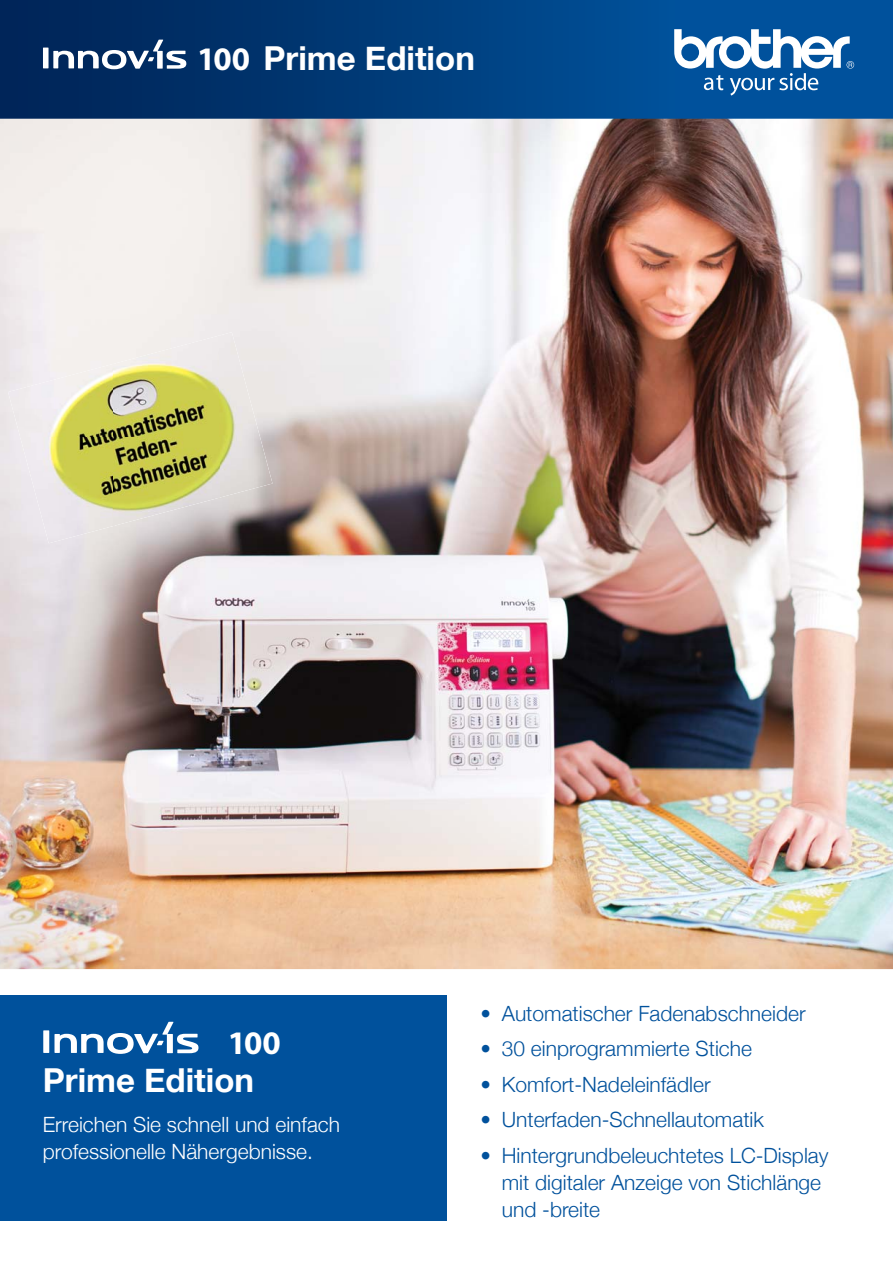
<style>
.page{position:relative;width:893px;height:1263px;background:#fff}
.page>*{position:absolute;margin:0;border:0;box-sizing:border-box;transform-origin:0 0}
.t1{font:700 33px "Helvetica Neue";color:#fff}
.t2{font:700 33px "Myriad Pro";color:#fff}
.t3{font:300 21px/27px "Helvetica Neue";color:#00519c}
.t4{font:300 21px/27px "Helvetica Neue";color:#fff}
.s1{font-family:"Myriad Pro"}
</style>
<div class="page">
<div style="left:0;top:0;width:893px;height:119px;background:#00519c"></div>
<div style="left:0;top:0;width:674px;height:119px;background:linear-gradient(to right,#002253,#005098)"></div>
<svg style="left:674px;top:29px;width:180px;height:66px"></svg>
<img style="left:0;top:119px;width:893px;height:850px">
<div style="left:43px;top:48px;width:6px;height:20px;background:#fff"></div>
<svg style="left:53px;top:40px;width:133px;height:29px;background:#526e92"></svg>
<div style="left:0;top:995px;width:446px;height:225px;background:#00519c"></div>
<div style="left:43px;top:1030px;width:6px;height:23px;background:#fff"></div>
<svg style="left:54px;top:1022px;width:144px;height:32px"></svg>
<img style="left:8px;top:363px;width:106px;height:75px">
<img style="left:114px;top:332px;width:106px;height:195px">
<img style="left:219px;top:332px;width:54px;height:167px">
<img style="left:19px;top:438px;width:95px;height:105px">
<h1 class="t1" style="left:197px;top:37px;width:279px"><span class="s1">100</span> Prime Edition</h1>
<h1 class="t2" style="left:228px;top:1031px;width:54px">100</h1>
<h1 class="t1" style="left:43px;top:1059px;width:213px">Prime Edition</h1>
<p class="t4" style="left:43px;top:1111px;width:299px">Erreichen Sie schnell und einfach professionelle Nähergebnisse.</p>
<p class="t3" style="left:480px;top:999px;width:327px">• Automatischer Fadenabschneider</p>
<p class="t3" style="left:480px;top:1035px;width:273px">• 30 einprogrammierte Stiche</p>
<p class="t3" style="left:480px;top:1070px;width:232px">• Komfort-Nadeleinfädler</p>
<p class="t3" style="left:480px;top:1106px;width:285px">• Unterfaden-Schnellautomatik</p>
<p class="t3" style="left:502px;top:1141px;width:328px;text-indent:-21px">• Hintergrundbeleuchtetes LC-Display mit digitaler Anzeige von Stichlänge und -breite</p>
</div>
